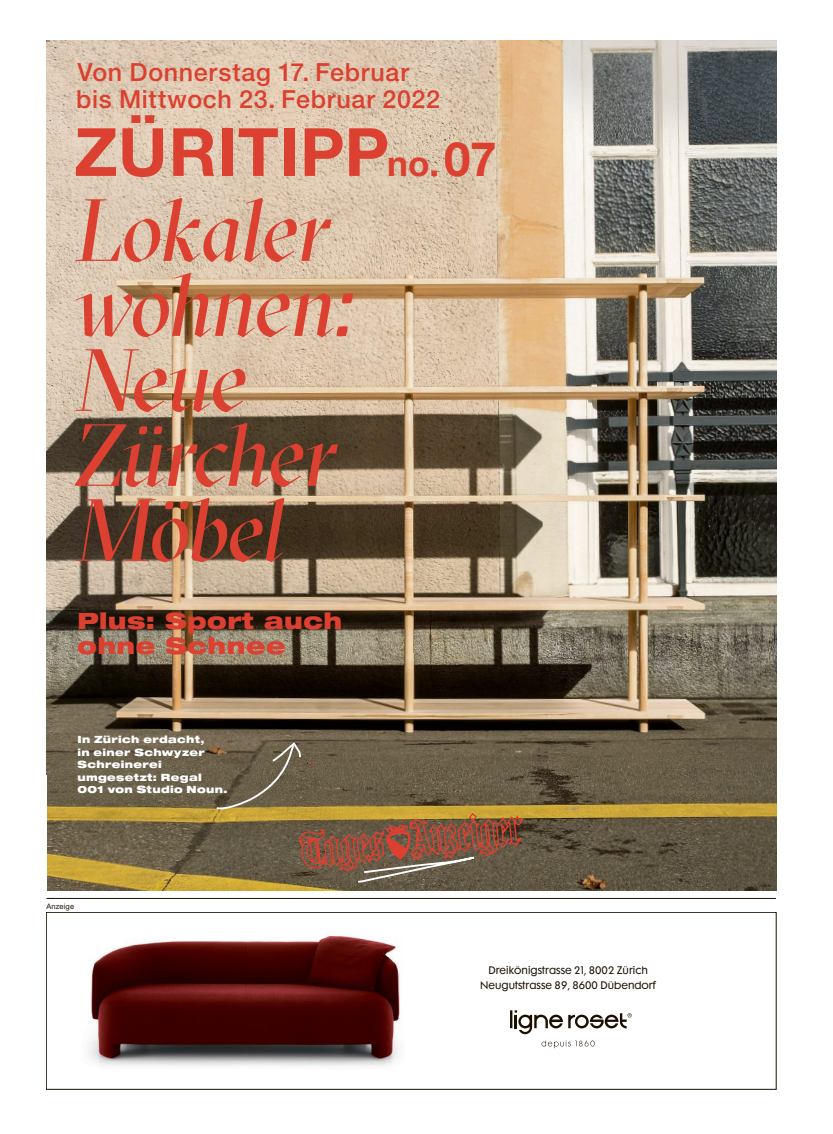
<style>
.page{position:relative;width:833px;height:1134px;background:#fff}
.page>*{position:absolute;margin:0;border:0;box-sizing:border-box;transform-origin:0 0}
.t1{font:italic 88px/75px "GT Sectra Display";letter-spacing:-.02em;color:#db4030}
.t2{font:66.62px "Helvetica Neue LT Std Bd OV AIRBWY";letter-spacing:.01em;color:#db4030}
.t3{font:25px/27.5px "Helvetica Neue LT Std Md OV AIRBWW";letter-spacing:.03em;color:#db4030}
.t4{font:22.5px/25px "Helvetica Neue LT Std Blk Ex OV AIRBWX";letter-spacing:.02em;color:#db4030}
.t5{font:10px/12.5px "Helvetica Neue LT Std Blk Ex OV AIRBWX";letter-spacing:.03em;color:#fff}
.t6{font:10px/15px "Futura Maxi CG Book";color:#1c0f00;text-align:center}
.t7{font:7.5px "Helvetica Neue LT Std Roman OV AIRBWZ";letter-spacing:.02em;color:#1c0f00}
.s1{font-size:35.12px}
.s2{font-size:47.5px}
</style>
<div class="page">
<img style="left:47px;top:41px;width:729px;height:849px">
<svg style="left:214px;top:741px;width:310px;height:157px"></svg>
<hr style="left:46px;top:898px;width:730px;height:1px;background:#1c0f00">
<img style="left:88px;top:935px;width:312px;height:131px">
<svg style="left:510px;top:1010px;width:121px;height:38px"></svg>
<div style="left:46px;top:912px;width:730px;height:177px;border:1px solid #1c0f00"></div>
<h3 class="t3" style="left:76px;top:58px;width:365px">Von Donnerstag 17. Februar bis Mittwoch 23. Februar 2022</h3>
<h2 class="t2" style="left:74px;top:114px;width:424px">ZÜRITIPP<span class="s1">no.</span><span class="s2">07</span></h2>
<h1 class="t1" style="left:75px;top:193px;width:283px">Lokaler wohnen:<br>Neue<br>Zürcher<br>Möbel</h1>
<h3 class="t4" style="left:77px;top:609px;width:266px">Plus: Sport auch ohne Schnee</h3>
<p class="t5" style="left:77px;top:734px;width:151px">In Zürich erdacht,<br>in einer Schwyzer<br>Schreinerei umgesetzt: Regal<br>001 von Studio Noun.</p>
<p class="t7" style="left:46px;top:902px;width:29px">Anzeige</p>
<p class="t6" style="left:480px;top:963px;width:178px">Dreikönigstrasse 21, 8002 Zürich<br>Neugutstrasse 89, 8600 Dübendorf</p>
</div>
